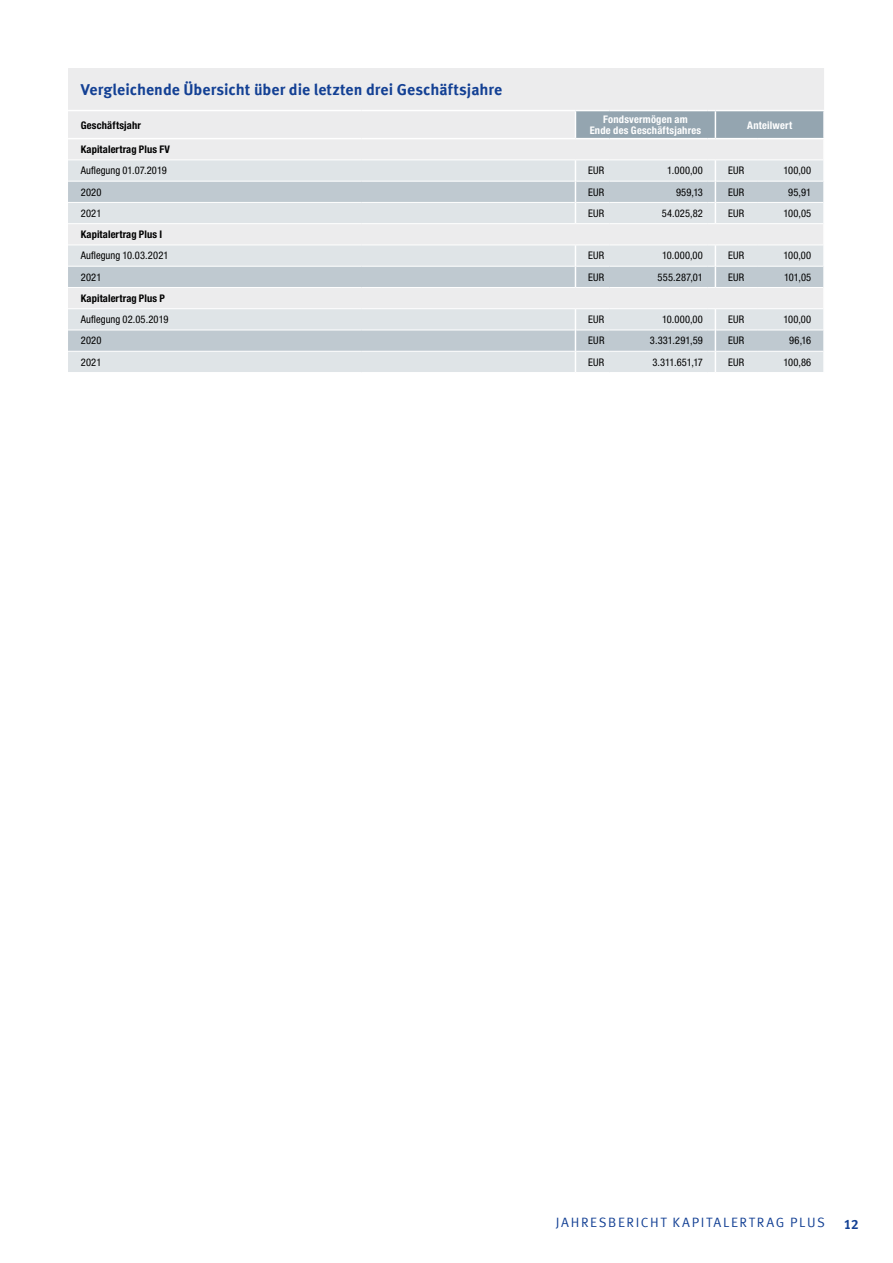
<style>
.page{position:relative;width:893px;height:1263px;background:#fff}
.page>*{position:absolute;margin:0;border:0;box-sizing:border-box;transform-origin:0 0}
.t1{font:700 15.75px "Meta Offc Pro";color:#134094}
.t2{font:13.5px "Meta Offc Pro Norm";letter-spacing:.12em;color:#134094}
.t3{font:700 13.5px "Meta Offc Pro";color:#134094}
.t4{font:condensed 10.5px "Helvetica Neue LTW1 G";letter-spacing:.015em;color:#000}
.t5{font:700 condensed 10.5px "Helvetica Neue LTW1 G";letter-spacing:.01em;color:#000}
.t6{font:700 condensed 10.5px/11.7px "Helvetica Neue LTW1 G";letter-spacing:.02em;color:#fff;text-align:center}
</style>
<div class="page">
<div style="left:68px;top:68px;width:756px;height:42px;background:#ececed"></div>
<div style="left:68px;top:111px;width:755px;height:197px;background:#ececed"></div>
<div style="left:68px;top:161px;width:755px;height:20px;background:#dfe4e7"></div>
<svg style="left:68px;top:182px;width:755px;height:105px;background:#d5dbdf"></svg>
<hr style="left:68px;top:160px;width:293px;height:1px;background:#fff">
<hr style="left:361px;top:160px;width:214px;height:1px;background:#fff">
<hr style="left:68px;top:181px;width:293px;height:1px;background:#fff">
<hr style="left:361px;top:181px;width:214px;height:1px;background:#fff">
<hr style="left:68px;top:202px;width:293px;height:1px;background:#fff">
<hr style="left:361px;top:202px;width:214px;height:1px;background:#fff">
<hr style="left:68px;top:223px;width:293px;height:1px;background:#fff">
<hr style="left:361px;top:223px;width:214px;height:1px;background:#fff">
<hr style="left:68px;top:245px;width:293px;height:1px;background:#fff">
<hr style="left:361px;top:245px;width:214px;height:1px;background:#fff">
<hr style="left:68px;top:266px;width:293px;height:1px;background:#fff">
<hr style="left:361px;top:266px;width:214px;height:1px;background:#fff">
<hr style="left:68px;top:287px;width:293px;height:1px;background:#fff">
<hr style="left:361px;top:287px;width:214px;height:1px;background:#fff">
<hr style="left:575px;top:160px;width:34px;height:1px;background:#fff">
<hr style="left:609px;top:160px;width:98px;height:1px;background:#fff">
<hr style="left:715px;top:160px;width:43px;height:1px;background:#fff">
<hr style="left:758px;top:160px;width:65px;height:1px;background:#fff">
<hr style="left:576px;top:181px;width:33px;height:1px;background:#fff">
<hr style="left:609px;top:181px;width:98px;height:1px;background:#fff">
<hr style="left:716px;top:181px;width:42px;height:1px;background:#fff">
<hr style="left:758px;top:181px;width:65px;height:1px;background:#fff">
<hr style="left:576px;top:202px;width:33px;height:1px;background:#fff">
<hr style="left:609px;top:202px;width:98px;height:1px;background:#fff">
<hr style="left:716px;top:202px;width:42px;height:1px;background:#fff">
<hr style="left:758px;top:202px;width:65px;height:1px;background:#fff">
<hr style="left:575px;top:223px;width:34px;height:1px;background:#fff">
<hr style="left:609px;top:223px;width:98px;height:1px;background:#fff">
<hr style="left:715px;top:223px;width:43px;height:1px;background:#fff">
<hr style="left:758px;top:223px;width:65px;height:1px;background:#fff">
<hr style="left:575px;top:245px;width:34px;height:1px;background:#fff">
<hr style="left:609px;top:245px;width:98px;height:1px;background:#fff">
<hr style="left:715px;top:245px;width:43px;height:1px;background:#fff">
<hr style="left:758px;top:245px;width:65px;height:1px;background:#fff">
<hr style="left:576px;top:266px;width:33px;height:1px;background:#fff">
<hr style="left:609px;top:266px;width:98px;height:1px;background:#fff">
<hr style="left:716px;top:266px;width:42px;height:1px;background:#fff">
<hr style="left:758px;top:266px;width:65px;height:1px;background:#fff">
<hr style="left:575px;top:287px;width:34px;height:1px;background:#fff">
<hr style="left:609px;top:287px;width:98px;height:1px;background:#fff">
<hr style="left:715px;top:287px;width:43px;height:1px;background:#fff">
<hr style="left:758px;top:287px;width:65px;height:1px;background:#fff">
<hr style="left:68px;top:138px;width:293px;height:1px;background:#fff">
<hr style="left:361px;top:138px;width:214px;height:1px;background:#fff">
<svg style="left:575px;top:161px;width:1px;height:62px"></svg>
<svg style="left:575px;top:246px;width:1px;height:41px"></svg>
<svg style="left:575px;top:110px;width:248px;height:29px;background:#9dadb7"></svg>
<svg style="left:707px;top:160px;width:9px;height:64px"></svg>
<svg style="left:707px;top:245px;width:9px;height:43px"></svg>
<svg style="left:68px;top:309px;width:756px;height:63px;background:#d6dce0"></svg>
<h1 class="t1" style="left:81px;top:78px;width:423px">Vergleichende Übersicht über die letzten drei Geschäftsjahre</h1>
<p class="t5" style="left:81px;top:119px;width:62px">Geschäftsjahr</p>
<p class="t6" style="left:590px;top:113px;width:113px">Fondsvermögen am<br>Ende des Geschäftsjahres</p>
<p class="t6" style="left:747px;top:119px;width:46px">Anteilwert</p>
<p class="t5" style="left:81px;top:143px;width:91px">Kapitalertrag Plus FV</p>
<p class="t4" style="left:81px;top:164px;width:87px">Auflegung 01.07.2019</p>
<p class="t4" style="left:588px;top:164px;width:18px">EUR</p>
<p class="t4" style="left:667px;top:164px;width:37px">1.000,00</p>
<p class="t4" style="left:728px;top:164px;width:18px">EUR</p>
<p class="t4" style="left:783px;top:164px;width:29px">100,00</p>
<p class="t4" style="left:81px;top:186px;width:22px">2020</p>
<p class="t4" style="left:588px;top:186px;width:18px">EUR</p>
<p class="t4" style="left:676px;top:186px;width:28px">959,13</p>
<p class="t4" style="left:728px;top:186px;width:18px">EUR</p>
<p class="t4" style="left:788px;top:186px;width:25px">95,91</p>
<p class="t4" style="left:81px;top:207px;width:22px">2021</p>
<p class="t4" style="left:588px;top:207px;width:18px">EUR</p>
<p class="t4" style="left:662px;top:207px;width:43px">54.025,82</p>
<p class="t4" style="left:728px;top:207px;width:18px">EUR</p>
<p class="t4" style="left:783px;top:207px;width:29px">100,05</p>
<p class="t5" style="left:81px;top:228px;width:83px">Kapitalertrag Plus I</p>
<p class="t4" style="left:81px;top:249px;width:89px">Auflegung 10.03.2021</p>
<p class="t4" style="left:588px;top:249px;width:18px">EUR</p>
<p class="t4" style="left:662px;top:249px;width:42px">10.000,00</p>
<p class="t4" style="left:728px;top:249px;width:18px">EUR</p>
<p class="t4" style="left:783px;top:249px;width:29px">100,00</p>
<p class="t4" style="left:81px;top:271px;width:22px">2021</p>
<p class="t4" style="left:588px;top:271px;width:18px">EUR</p>
<p class="t4" style="left:658px;top:271px;width:47px">555.287,01</p>
<p class="t4" style="left:728px;top:271px;width:18px">EUR</p>
<p class="t4" style="left:784px;top:271px;width:29px">101,05</p>
<p class="t5" style="left:81px;top:292px;width:86px">Kapitalertrag Plus P</p>
<p class="t4" style="left:81px;top:313px;width:89px">Auflegung 02.05.2019</p>
<p class="t4" style="left:588px;top:313px;width:18px">EUR</p>
<p class="t4" style="left:662px;top:313px;width:42px">10.000,00</p>
<p class="t4" style="left:728px;top:313px;width:18px">EUR</p>
<p class="t4" style="left:783px;top:313px;width:29px">100,00</p>
<p class="t4" style="left:81px;top:334px;width:22px">2020</p>
<p class="t4" style="left:588px;top:334px;width:18px">EUR</p>
<p class="t4" style="left:650px;top:334px;width:55px">3.331.291,59</p>
<p class="t4" style="left:728px;top:334px;width:18px">EUR</p>
<p class="t4" style="left:789px;top:334px;width:24px">96,16</p>
<p class="t4" style="left:81px;top:356px;width:22px">2021</p>
<p class="t4" style="left:588px;top:356px;width:18px">EUR</p>
<p class="t4" style="left:652px;top:356px;width:52px">3.311.651,17</p>
<p class="t4" style="left:728px;top:356px;width:18px">EUR</p>
<p class="t4" style="left:783px;top:356px;width:29px">100,86</p>
<p class="t2" style="left:556px;top:1211px;width:136px">JAHRESBERICHT KAPITA</p>
<p class="t2" style="left:723px;top:1211px;width:18px">LERTRAG</p>
<p class="t2" style="left:790px;top:1211px;width:35px">PLUS</p>
<p class="t3" style="left:844px;top:1214px;width:17px">12</p>
</div>
